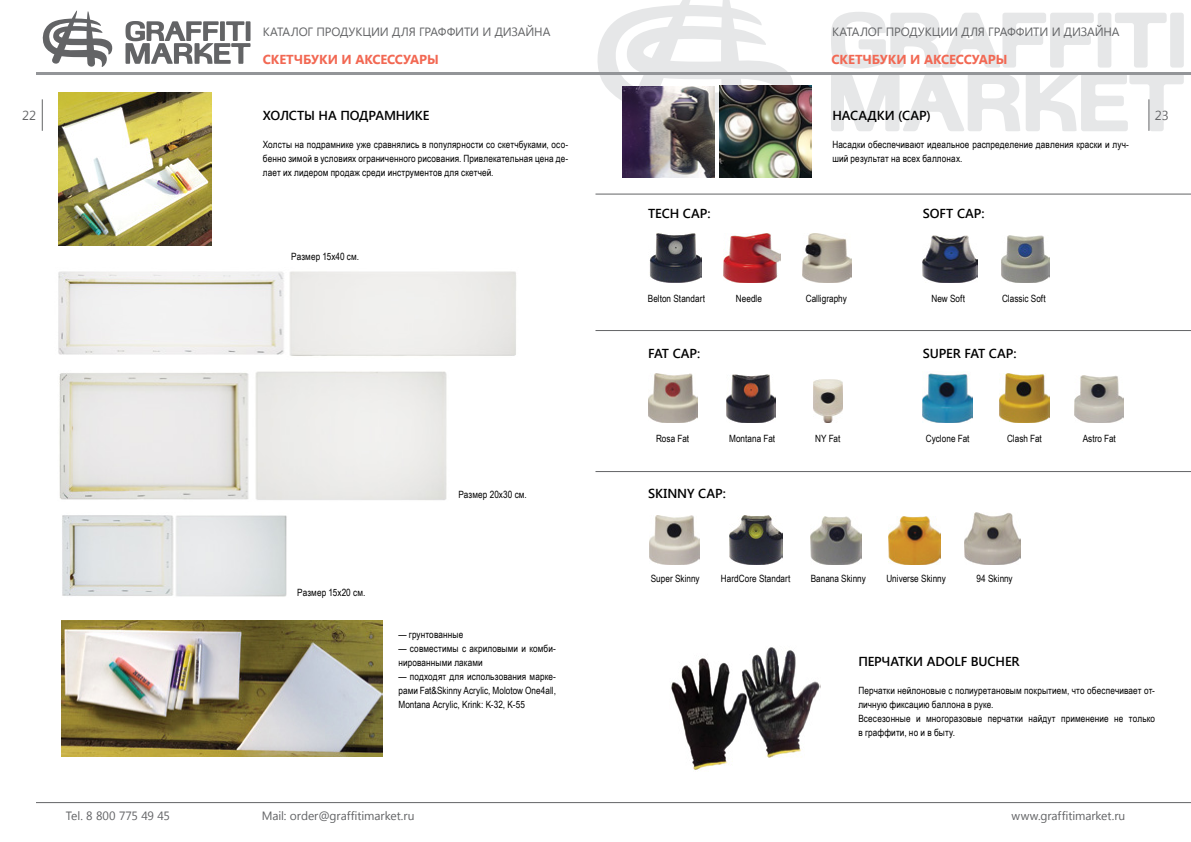
<style>
.page{position:relative;width:1191px;height:842px;background:#fff}
.page>*{position:absolute;margin:0;border:0;box-sizing:border-box;transform-origin:0 0}
.t1{font:600 13px "Segoe UI";letter-spacing:-.01em;color:#000}
.t2{font:700 13px "Segoe UI";letter-spacing:-.01em;color:#f26853}
.t3{font:13px "Segoe UI";color:#636466}
.t4{font:12px "Segoe UI";letter-spacing:-.01em;color:#636466}
.t5{font:10px/14px "Arial Narrow";letter-spacing:.01em;color:#000}
</style>
<div class="page">
<svg style="left:831px;top:12px;width:262px;height:56px"></svg>
<div style="left:1097px;top:13px;width:14px;height:55px;background:#e6e7e8;border-radius:3px"></div>
<svg style="left:1115px;top:13px;width:51px;height:55px"></svg>
<div style="left:1170px;top:13px;width:13px;height:55px;background:#e6e7e8;border-radius:3px"></div>
<svg style="left:831px;top:75px;width:352px;height:56px"></svg>
<svg style="left:597px;top:0;width:203px;height:140px"></svg>
<hr style="left:36px;top:802px;width:1155px;height:1px;background:#636466">
<hr style="left:42px;top:99px;width:1px;height:32px;background:#636466">
<hr style="left:1148px;top:99px;width:1px;height:32px;background:#636466">
<svg style="left:125px;top:21px;width:125px;height:43px"></svg>
<svg style="left:42px;top:10px;width:71px;height:57px"></svg>
<hr style="left:36px;top:72px;width:1155px;height:3px;background:#939598">
<img style="left:58px;top:92px;width:154px;height:154px">
<img style="left:58px;top:271px;width:458px;height:85px">
<img style="left:59px;top:371px;width:388px;height:129px">
<img style="left:62px;top:515px;width:225px;height:82px">
<img style="left:61px;top:620px;width:321px;height:136px">
<img style="left:671px;top:647px;width:149px;height:123px">
<img style="left:649px;top:233px;width:52px;height:50px">
<img style="left:724px;top:233px;width:56px;height:50px">
<img style="left:802px;top:233px;width:49px;height:50px">
<hr style="left:595px;top:194px;width:596px;height:1px;background:#636466">
<hr style="left:595px;top:330px;width:596px;height:1px;background:#636466">
<hr style="left:595px;top:471px;width:596px;height:1px;background:#636466">
<img style="left:1001px;top:236px;width:49px;height:47px">
<img style="left:922px;top:235px;width:55px;height:48px">
<img style="left:813px;top:379px;width:29px;height:44px">
<img style="left:648px;top:374px;width:49px;height:49px">
<img style="left:726px;top:375px;width:49px;height:48px">
<img style="left:1074px;top:375px;width:49px;height:48px">
<img style="left:999px;top:374px;width:50px;height:49px">
<img style="left:922px;top:373px;width:50px;height:50px">
<img style="left:810px;top:516px;width:51px;height:48px">
<img style="left:888px;top:516px;width:52px;height:48px">
<img style="left:650px;top:515px;width:50px;height:49px">
<img style="left:964px;top:513px;width:56px;height:51px">
<img style="left:729px;top:515px;width:54px;height:49px">
<img style="left:623px;top:86px;width:91px;height:92px">
<img style="left:719px;top:86px;width:92px;height:92px">
<p class="t4" style="left:263px;top:23px;width:289px">КАТАЛОГ ПРОДУКЦИИ ДЛЯ ГРАФФИТИ И ДИЗАЙНА</p>
<p class="t4" style="left:832px;top:23px;width:289px">КАТАЛОГ ПРОДУКЦИИ ДЛЯ ГРАФФИТИ И ДИЗАЙНА</p>
<h1 class="t2" style="left:263px;top:50px;width:177px">скетчбуки и аксессуары</h1>
<h1 class="t2" style="left:831px;top:50px;width:177px">скетчбуки и аксессуары</h1>
<h1 class="t1" style="left:832px;top:106px;width:100px">НАСАДКИ (CAP)</h1>
<p class="t5" style="left:832px;top:137px;width:298px">Насадки обеспечивают идеальное распределение давления краски и луч&shy;ший результат на всех баллонах.</p>
<h1 class="t1" style="left:263px;top:106px;width:18px">ХОЛСТЫ</h1>
<h1 class="t1" style="left:318px;top:106px;width:41px">НА ПОДРАМНИКЕ</h1>
<p class="t5" style="left:263px;top:137px;width:307px;text-align:justify">Холсты на подрамнике уже сравнялись в популярности со скетчбуками, осо&shy;бенно зимой в условиях ограниченного рисования. Привлекательная цена де&shy;лает их лидером продаж среди инструментов для скетчей.</p>
<h1 class="t3" style="left:22px;top:106px;width:15px">22</h1>
<h1 class="t3" style="left:1155px;top:106px;width:15px">23</h1>
<p class="t5" style="left:291px;top:249px;width:69px">Размер 15x40 см.</p>
<p class="t5" style="left:458px;top:487px;width:70px">Размер 20x30 см.</p>
<p class="t5" style="left:297px;top:585px;width:69px">Размер 15x20 см.</p>
<p class="t5" style="left:398px;top:627px;width:66px">— грунтованные</p>
<p class="t5" style="left:398px;top:641px;width:159px">— совместимы с акриловыми и комби&shy;нированными лаками</p>
<p class="t5" style="left:398px;top:669px;width:159px;text-align:justify">— подходят для использования марке&shy;рами Fat&amp;Skinny Acrylic, Molotow One4all, Montana Acrylic, Krink: K-32, K-55</p>
<h1 class="t1" style="left:648px;top:204px;width:64px">TECHCAP:</h1>
<h1 class="t1" style="left:922px;top:204px;width:63px">SOFT CAP:</h1>
<p class="t5" style="left:648px;top:291px;width:59px">Belton Standart</p>
<p class="t5" style="left:735px;top:291px;width:28px">Needle</p>
<p class="t5" style="left:805px;top:291px;width:43px">Calligraphy</p>
<p class="t5" style="left:931px;top:291px;width:35px">New Soft</p>
<p class="t5" style="left:1002px;top:291px;width:45px">Classic Soft</p>
<h1 class="t1" style="left:648px;top:344px;width:54px">FAT CA P:</h1>
<h1 class="t1" style="left:922px;top:344px;width:95px">SU PER FAT CAP:</h1>
<p class="t5" style="left:656px;top:431px;width:35px">Rosa Fat</p>
<p class="t5" style="left:729px;top:431px;width:48px">Montana Fat</p>
<p class="t5" style="left:815px;top:431px;width:27px">NY Fat</p>
<p class="t5" style="left:925px;top:431px;width:45px">Cyclone Fat</p>
<p class="t5" style="left:1007px;top:431px;width:36px">Clash Fat</p>
<p class="t5" style="left:1082px;top:431px;width:35px">Astro Fat</p>
<h1 class="t1" style="left:648px;top:484px;width:79px">SKINNY CAP:</h1>
<p class="t5" style="left:651px;top:571px;width:50px">Super Skinny</p>
<p class="t5" style="left:721px;top:571px;width:71px">HardCore Standart</p>
<p class="t5" style="left:810px;top:571px;width:57px">Banana Skinny</p>
<p class="t5" style="left:886px;top:571px;width:61px">Universe Skinny</p>
<p class="t5" style="left:976px;top:571px;width:38px">94 Skinny</p>
<h1 class="t1" style="left:858px;top:652px;width:18px">ПЕРЧАТКИ</h1>
<h1 class="t1" style="left:926px;top:652px;width:18px">ADOL</h1>
<h1 class="t1" style="left:960px;top:652px;width:59px">F BUCHER</h1>
<p class="t5" style="left:858px;top:683px;width:298px">Перчатки нейлоновые с полиуретановым покрытием, что обеспечивает от&shy;личную фиксацию баллона в руке.<br>Всесезонные и многоразовые перчатки найдут применение не только в граффити, но и в быту.</p>
<p class="t4" style="left:66px;top:807px;width:106px">Tel. 8 800 775 49 45</p>
<p class="t4" style="left:262px;top:807px;width:154px">Mail: order@graffitimarket.ru</p>
<p class="t4" style="left:1011px;top:807px;width:115px">www.graffitimarket.ru</p>
</div>
